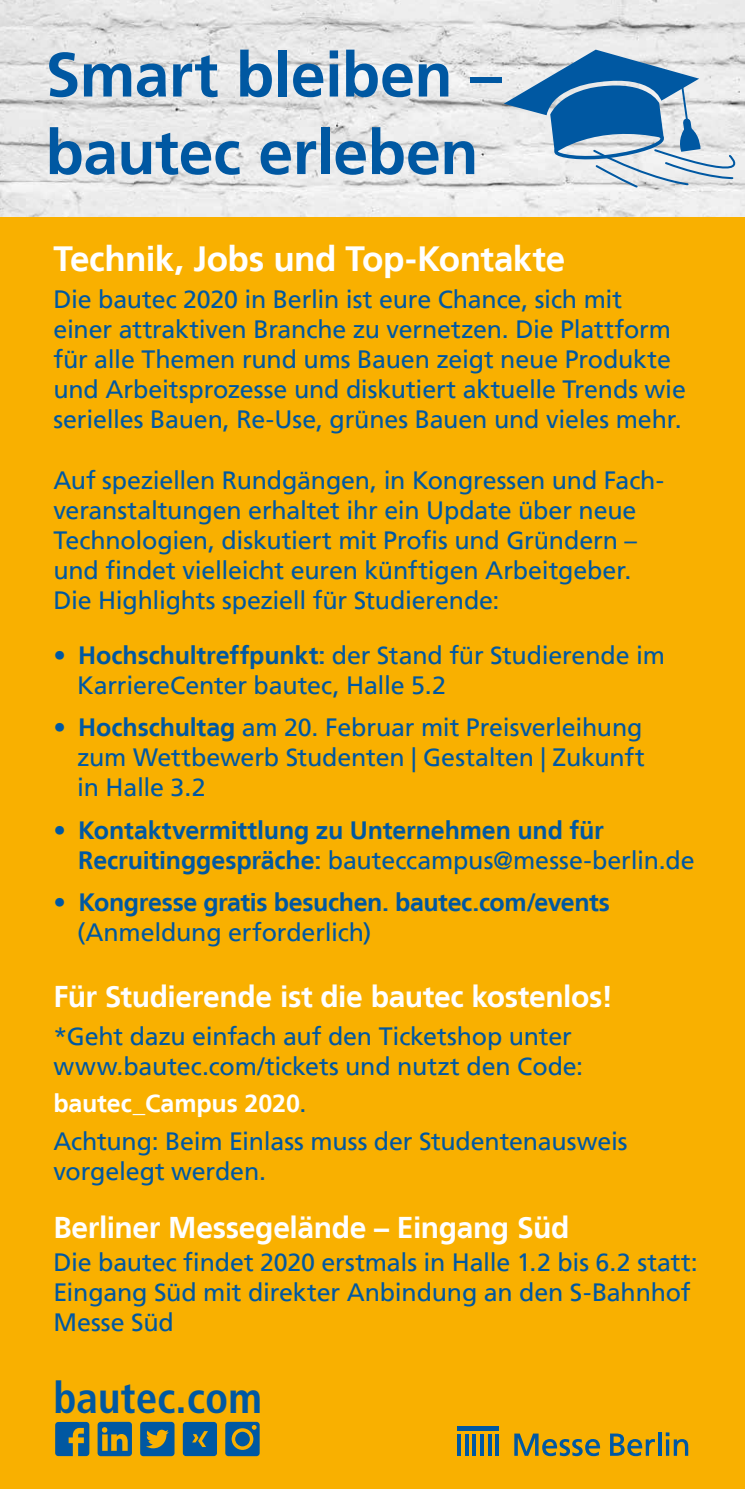
<style>
.page{position:relative;width:745px;height:1489px;background:#fff}
.page>*{position:absolute;margin:0;border:0;box-sizing:border-box;transform-origin:0 0}
.t1{font:700 62.5px/77.5px "Frutiger LT";letter-spacing:-.005em;color:#0058a2}
.t2{font:700 condensed 43.5px "Frutiger LT Pro";color:#0058a2}
.t3{font:700 35px "Frutiger LT";letter-spacing:-.015em;color:#fff}
.t4{font:700 30px "Frutiger LT";letter-spacing:-.015em;color:#fff}
.t5{font:25px/30px "Frutiger LT";letter-spacing:-.01em;color:#0058a2}
.t6{font:700 25px/30px "Frutiger LT";letter-spacing:-.01em;color:#0058a2}
.s1{font-family:"Frutiger LT Pro";font-weight:700;font-stretch:condensed}
.s2{font-weight:700}
.s3{font-family:"Frutiger LT Pro";font-stretch:condensed}
.s4{font-weight:400}
.s5{font-weight:700;color:#fff}
</style>
<div class="page">
<div style="left:0;top:0;width:744px;height:1488px;background:#f9b000"></div>
<img style="left:0;top:0;width:744px;height:216px">
<hr style="left:657px;top:1431px;width:3px;height:24px;background:#0058a2">
<svg style="left:665px;top:1432px;width:22px;height:23px"></svg>
<svg style="left:610px;top:1433px;width:44px;height:22px"></svg>
<svg style="left:514px;top:1433px;width:85px;height:22px"></svg>
<svg style="left:457px;top:1426px;width:42px;height:3px"></svg>
<hr style="left:457px;top:1433px;width:4px;height:22px;background:#0058a2">
<svg style="left:465px;top:1434px;width:3px;height:21px"></svg>
<hr style="left:472px;top:1433px;width:4px;height:22px;background:#0058a2">
<hr style="left:480px;top:1433px;width:3px;height:22px;background:#0058a2">
<svg style="left:488px;top:1434px;width:3px;height:21px"></svg>
<hr style="left:495px;top:1433px;width:3px;height:22px;background:#0058a2">
<svg style="left:140px;top:1421px;width:34px;height:34px"></svg>
<svg style="left:97px;top:1421px;width:35px;height:34px"></svg>
<svg style="left:225px;top:1421px;width:34px;height:34px"></svg>
<svg style="left:55px;top:1421px;width:34px;height:34px"></svg>
<div style="left:183px;top:1421px;width:34px;height:34px;background:#0058a2;border-radius:3px"></div>
<svg style="left:192px;top:1431px;width:16px;height:15px"></svg>
<svg style="left:503px;top:50px;width:241px;height:139px;background:#9ab7d0"></svg>
<h1 class="t1" style="left:45px;top:36px;width:457px">Smart bleiben – bautec erleben</h1>
<h3 class="t3" style="left:53px;top:238px;width:513px">Technik, Jobs und Top-Kontakte</h3>
<p class="t5" style="left:53px;top:285px;width:633px">Die bautec 2020 in Berlin ist eure Chance, sich mit einer attraktiven Branche zu vernetzen. Die Plattform für alle Themen rund ums Bauen zeigt neue Produkte und Arbeitsprozesse und diskutiert aktuelle Trends wie serielles Bauen, Re-Use, grünes Bauen und vieles mehr.</p>
<p class="t5" style="left:53px;top:465px;width:612px">Auf speziellen Rundgängen, in Kongressen und Fach&shy;veranstaltungen erhaltet ihr ein Update über neue Technologien, diskutiert mit Profis und Gründern – und findet vielleicht euren künftigen Arbeitgeber.<br>Die Highlights speziell für Studierende:</p>
<p class="t5" style="left:77px;top:640px;width:589px;text-indent:-24px"><span class="s1">•</span> <span class="s2">Hochschultreffpunkt:</span> der Stand für Studierende im<br>KarriereCenter bautec, Halle 5.2</p>
<p class="t5" style="left:77px;top:712px;width:568px;text-align:justify;text-indent:-24px"><span class="s1">•</span> <span class="s2">Hochschultag</span> am 20. Februar mit Preisverleihung zum Wettbewerb Studenten | Gestalten | Zukunft in Halle 3.2</p>
<p class="t6" style="left:78px;top:815px;width:617px;text-indent:-25px"><span class="s3">•</span> Kontaktvermittlung zu Unternehmen und für<br>Recruitinggespräche: <span class="s4">bauteccampus@messe-berlin.de</span></p>
<p class="t6" style="left:77px;top:887px;width:534px;text-indent:-24px"><span class="s3">•</span> Kongresse gratis besuchen. bautec.com/events <span class="s4">(Anmeldung erforderlich)</span></p>
<p class="t4" style="left:53px;top:979px;width:561px">Für Studierende ist die bautec kostenlos!</p>
<p class="t5" style="left:53px;top:1021px;width:531px">*Geht dazu einfach auf den Ticketshop unter www.bautec.com/tickets und nutzt den Code:</p>
<p class="t5" style="left:53px;top:1084px;width:575px;line-height:37.5px"><span class="s5">bautec_Campus 2020</span>.<br>Achtung: Beim Einlass muss der Studentenausweis</p>
<p class="t5" style="left:53px;top:1156px;width:214px">vorgelegt werden.</p>
<p class="t4" style="left:53px;top:1210px;width:517px">Berliner Messegelände – Eingang Süd</p>
<p class="t5" style="left:53px;top:1247px;width:645px">Die bautec findet 2020 erstmals in Halle 1.2 bis 6.2 statt:<br>Eingang Süd mit direkter Anbindung an den S-Bahnhof<br>Messe Süd</p>
<h2 class="t2" style="left:53px;top:1371px;width:210px">bautec.com</h2>
</div>
